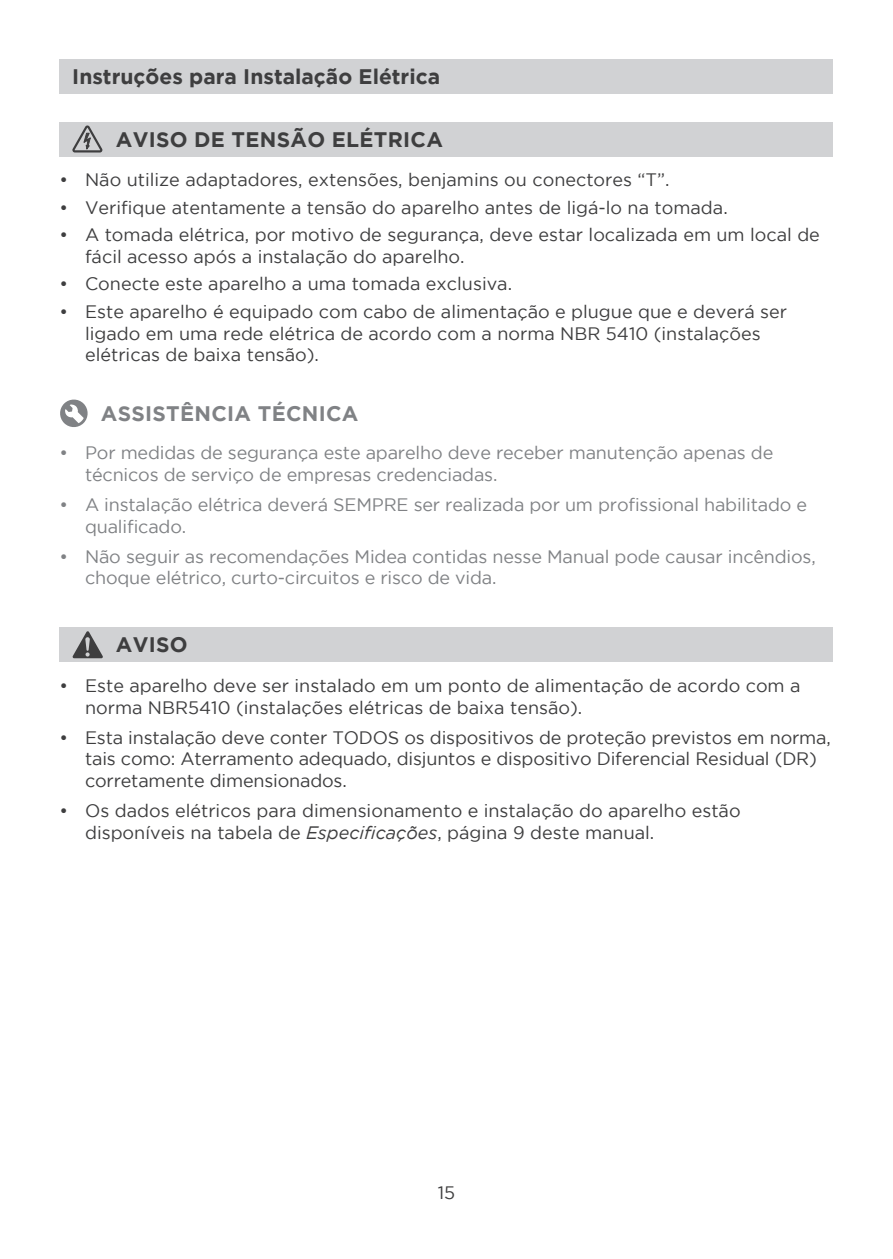
<style>
.page{position:relative;width:893px;height:1259px;background:#fff}
.page>*{position:absolute;margin:0;border:0;box-sizing:border-box;transform-origin:0 0}
.t1{font:700 21px "Gotham";color:#3e3e3f}
.t2{font:700 21px "Gotham";letter-spacing:.015em;color:#808285}
.t3{font:18px/21.6px "Gotham";color:#3e3e3f}
.t4{font:18px/21.6px "Gotham";letter-spacing:-.01em;color:#808285}
.s1{font-style:italic}
</style>
<div class="page">
<div style="left:60px;top:60px;width:773px;height:34px;background:#d1d2d4"></div>
<div style="left:60px;top:122px;width:773px;height:34px;background:#d1d2d4"></div>
<svg style="left:72px;top:125px;width:30px;height:27px"></svg>
<svg style="left:60px;top:399px;width:28px;height:28px"></svg>
<div style="left:60px;top:628px;width:773px;height:34px;background:#d1d2d4"></div>
<svg style="left:73px;top:631px;width:30px;height:27px"></svg>
<p class="t1" style="left:72px;top:69px;width:369px">Instruções para Instalação Elétrica</p>
<p class="t1" style="left:116px;top:131px;width:329px">AVISO DE TENSÃO ELÉTRICA</p>
<p class="t3" style="left:60px;top:170px;width:612px">• Não utilize adaptadores, extensões, benjamins ou conectores “T”.</p>
<p class="t3" style="left:60px;top:198px;width:670px">• Verifique atentamente a tensão do aparelho antes de ligá-lo na tomada.</p>
<p class="t3" style="left:85px;top:225px;width:736px;text-indent:-26px">• A tomada elétrica, por motivo de segurança, deve estar localizada em um local de fácil acesso após a instalação do aparelho.</p>
<p class="t3" style="left:60px;top:274px;width:454px">• Conecte este aparelho a uma tomada exclusiva.</p>
<p class="t3" style="left:85px;top:302px;width:703px;text-indent:-26px">• Este aparelho é equipado com cabo de alimentação e plugue que e deverá ser ligado em uma rede elétrica de acordo com a norma NBR 5410 (instalações elétricas de baixa tensão).</p>
<p class="t2" style="left:101px;top:405px;width:259px">ASSISTÊNCIA TÉCNICA</p>
<p class="t4" style="left:85px;top:443px;width:690px;text-indent:-26px">• Por medidas de segurança este aparelho deve receber manutenção apenas de técnicos de serviço de empresas credenciadas.</p>
<p class="t4" style="left:85px;top:495px;width:724px;text-indent:-26px">• A instalação elétrica deverá SEMPRE ser realizada por um profissional habilitado e qualificado.</p>
<p class="t4" style="left:85px;top:547px;width:732px;text-indent:-26px">• Não seguir as recomendações Midea contidas nesse Manual pode causar incêndios, choque elétrico, curto-circuitos e risco de vida.</p>
<p class="t1" style="left:116px;top:637px;width:73px">AVISO</p>
<p class="t3" style="left:85px;top:676px;width:717px;text-indent:-26px">• Este aparelho deve ser instalado em um ponto de alimentação de acordo com a norma NBR5410 (instalações elétricas de baixa tensão).</p>
<p class="t3" style="left:85px;top:727px;width:747px;text-indent:-26px">• Esta instalação deve conter TODOS os dispositivos de proteção previstos em norma, tais como: Aterramento adequado, disjuntos e dispositivo Diferencial Residual (DR) corretamente dimensionados.</p>
<p class="t3" style="left:85px;top:801px;width:657px;text-indent:-26px">• Os dados elétricos para dimensionamento e instalação do aparelho estão disponíveis na tabela de <span class="s1">Especificações</span>, página 9 deste manual.</p>
<p class="t3" style="left:438px;top:1183px;width:19px">15</p>
</div>
